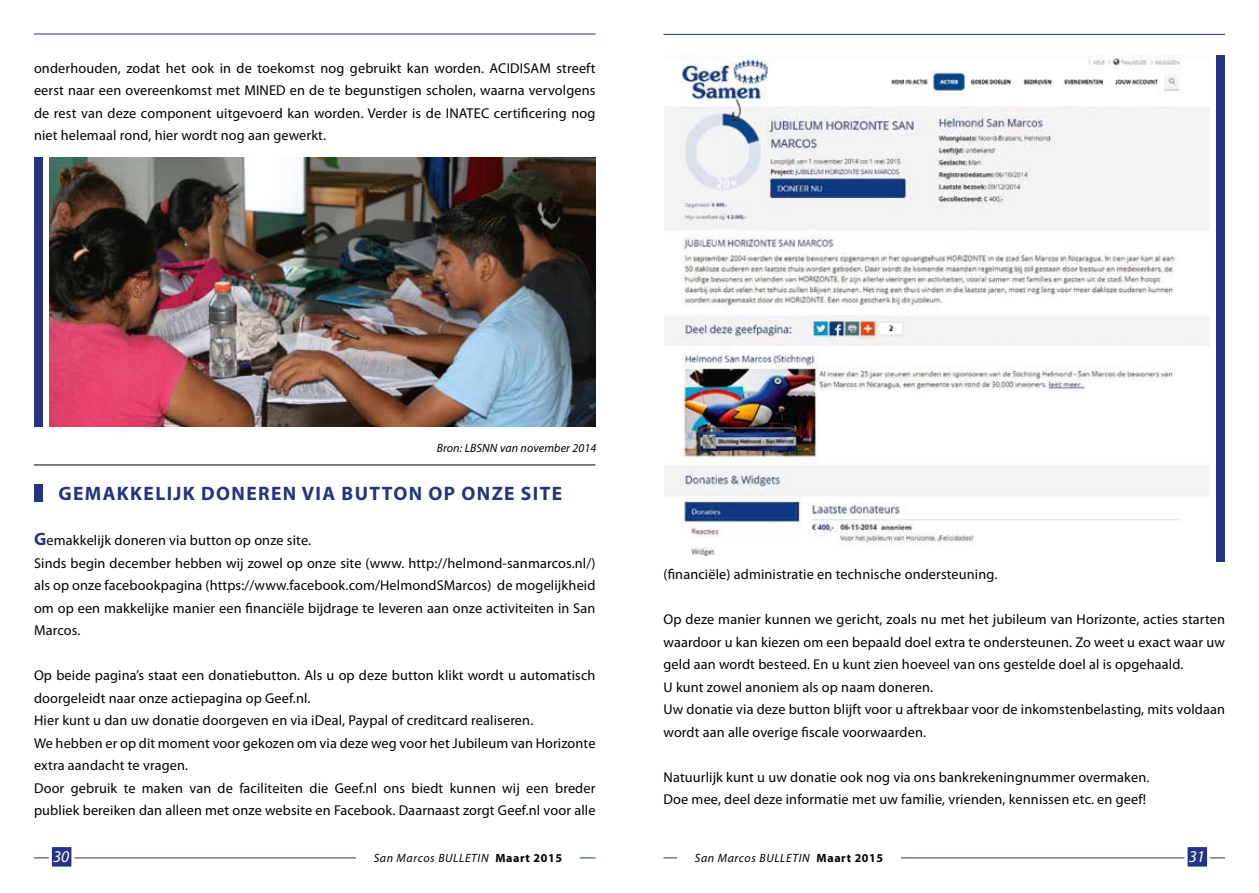
<style>
.page{position:relative;width:1259px;height:893px;background:#fff}
.page>*{position:absolute;margin:0;border:0;box-sizing:border-box;transform-origin:0 0}
.t1{font:700 19.5px "Myriad Pro";letter-spacing:.07em;color:#253482}
.t2{font:italic 16.5px "Myriad Pro";color:#fff}
.t3{font:14.25px/22.5px "Myriad Pro";letter-spacing:.01em;color:#000}
.t4{font:italic 12px "Myriad Pro";letter-spacing:.045em;color:#000}
.t5{font:italic 12px "Myriad Pro";letter-spacing:.01em;color:#000}
.s1{font-weight:700;font-size:18px;color:#253482}
.s2{font-weight:700;font-style:normal}
</style>
<div class="page">
<hr style="left:34px;top:857px;width:561px;height:1px;background:#253482">
<div style="left:356px;top:853px;width:223px;height:20px;background:#fff"></div>
<div style="left:49px;top:844px;width:25px;height:26px;background:#253482;border:3px solid #fff"></div>
<hr style="left:34px;top:34px;width:561px;height:1px;background:#253482">
<hr style="left:663px;top:857px;width:562px;height:1px;background:#253482">
<hr style="left:663px;top:34px;width:562px;height:1px;background:#253482">
<div style="left:1184px;top:844px;width:26px;height:26px;background:#253482;border:3px solid #fff"></div>
<div style="left:677px;top:853px;width:223px;height:20px;background:#fff"></div>
<div style="left:34px;top:485px;width:9px;height:17px;background:#253482"></div>
<img style="left:50px;top:157px;width:545px;height:270px">
<div style="left:34px;top:157px;width:9px;height:270px;background:#253482"></div>
<hr style="left:34px;top:465px;width:561px;height:1px;background:#000">
<img style="left:664px;top:55px;width:545px;height:500px">
<div style="left:1216px;top:55px;width:9px;height:506px;background:#253482"></div>
<p class="t3" style="left:34px;top:57px;width:563px;text-align:justify">onderhouden, zodat het ook in de toekomst nog gebruikt kan worden. ACIDISAM streeft eerst naar een overeenkomst met MINED en de te begunstigen scholen, waarna vervolgens de rest van deze component uitgevoerd kan worden. Verder is de INATEC certificering nog niet helemaal rond, hier wordt nog aan gewerkt.</p>
<p class="t5" style="left:437px;top:440px;width:161px">Bron: LBSNN van november 2014</p>
<h1 class="t1" style="left:58px;top:481px;width:505px">GEMAKKELIJK DONEREN VIA BUTTON OP ONZE SITE</h1>
<p class="t3" style="left:34px;top:529px;width:563px"><span class="s1">G</span>emakkelijk doneren via button op onze site.<br>Sinds begin december hebben wij zowel op onze site (www. http://helmond-sanmarcos.nl/) als op onze facebookpagina (https://www.facebook.com/HelmondSMarcos) de mogelijkheid om op een makkelijke manier een financiële bijdrage te leveren aan onze activiteiten in San Marcos.</p>
<p class="t3" style="left:34px;top:664px;width:563px">Op beide pagina’s staat een donatiebutton. Als u op deze button klikt wordt u automatisch doorgeleidt naar onze actiepagina op Geef.nl.<br>Hier kunt u dan uw donatie doorgeven en via iDeal, Paypal of creditcard realiseren.<br>We hebben er op dit moment voor gekozen om via deze weg voor het Jubileum van Horizonte extra aandacht te vragen.<br>Door gebruik te maken van de faciliteiten die Geef.nl ons biedt kunnen wij een breder publiek bereiken dan alleen met onze website en Facebook. Daarnaast zorgt Geef.nl voor alle</p>
<p class="t3" style="left:663px;top:563px;width:335px">(financiële) administratie en technische ondersteuning.</p>
<p class="t3" style="left:663px;top:608px;width:563px">Op deze manier kunnen we gericht, zoals nu met het jubileum van Horizonte, acties starten waardoor u kan kiezen om een bepaald doel extra te ondersteunen. Zo weet u exact waar uw geld aan wordt besteed. En u kunt zien hoeveel van ons gestelde doel al is opgehaald.<br>U kunt zowel anoniem als op naam doneren.<br>Uw donatie via deze button blijft voor u aftrekbaar voor de inkomstenbelasting, mits voldaan wordt aan alle overige fiscale voorwaarden.</p>
<p class="t3" style="left:663px;top:765px;width:487px">Natuurlijk kunt u uw donatie ook nog via ons bankrekeningnummer overmaken.<br>Doe mee, deel deze informatie met uw familie, vrienden, kennissen etc. en geef!</p>
<p class="t2" style="left:53px;top:846px;width:18px">30</p>
<p class="t4" style="left:374px;top:850px;width:190px">San Marcos BULLETIN <span class="s2">MAART 2015</span></p>
<p class="t4" style="left:695px;top:850px;width:190px">San Marcos BULLETIN <span class="s2">MAART 2015</span></p>
<p class="t2" style="left:1188px;top:846px;width:18px">31</p>
</div>
